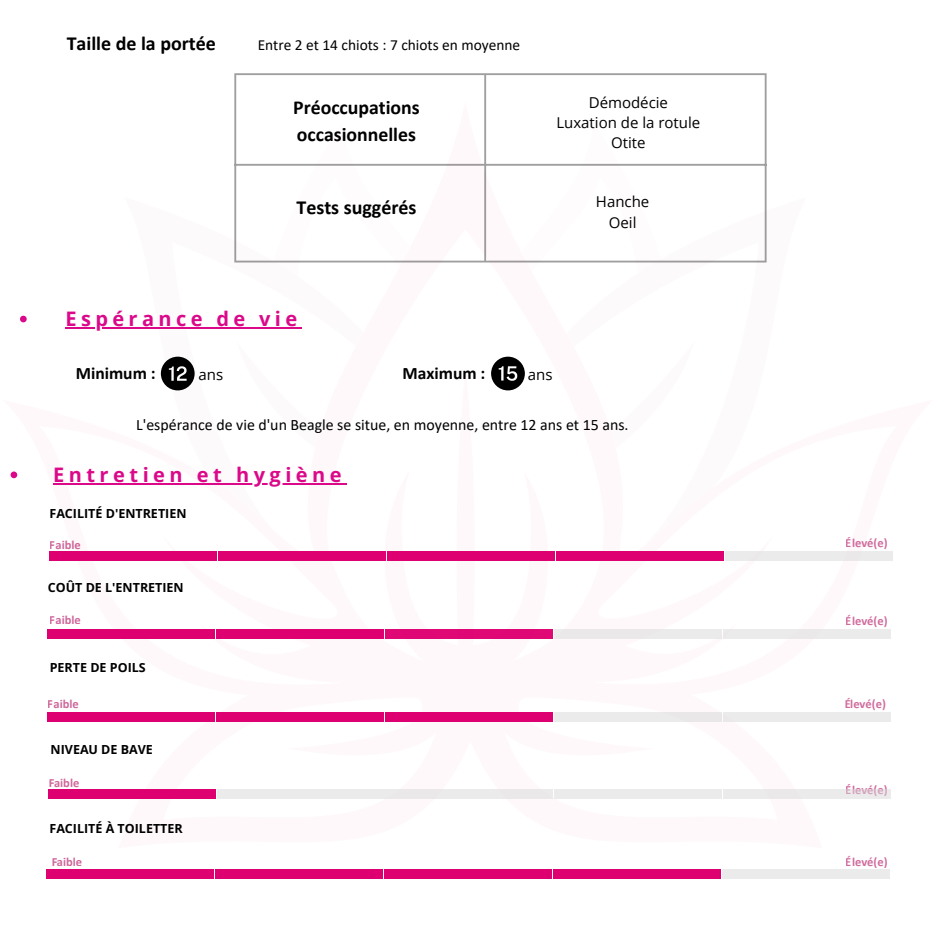
<style>
.page{position:relative;width:938px;height:938px;background:#fff}
.page>*{position:absolute;margin:0;border:0;box-sizing:border-box;transform-origin:0 0}
.t1{font:700 20px "Open Sans";letter-spacing:.225em;color:#db098a}
.t2{font:700 20px "Calibri";color:#000}
.t3{font:700 19.75px/26.5px "Calibri";color:#000}
.t4{font:700 17.5px "Calibri";color:#000}
.t5{font:16px "Calibri";color:#000}
.t6{font:15.5px "Calibri";color:#000}
.t7{font:15px/20px "Open Sans";color:#000;text-align:center}
.t8{font:700 12.5px "Open Sans";color:#000}
.t9{font:700 12.5px "Calibri";color:#b71c69}
</style>
<div class="page">
<svg style="left:307px;top:101px;width:316px;height:290px"></svg>
<div style="left:456px;top:367px;width:18px;height:358px;background:#fef8fb;border-radius:50%"></div>
<svg style="left:385px;top:551px;width:163px;height:88px"></svg>
<svg style="left:118px;top:712px;width:329px;height:87px"></svg>
<svg style="left:447px;top:712px;width:375px;height:87px"></svg>
<hr style="left:234px;top:75px;width:2px;height:185px;background:#000">
<hr style="left:484px;top:75px;width:2px;height:185px;background:#000">
<hr style="left:764px;top:75px;width:2px;height:185px;background:#000">
<hr style="left:234px;top:73px;width:532px;height:2px;background:#000">
<hr style="left:234px;top:164px;width:532px;height:2px;background:#000">
<hr style="left:234px;top:260px;width:532px;height:2px;background:#000">
<div style="left:49px;top:551px;width:168px;height:10px;background:#de0071"></div>
<div style="left:218px;top:551px;width:167px;height:10px;background:#de0071"></div>
<div style="left:48px;top:629px;width:167px;height:9px;background:#de0071"></div>
<div style="left:217px;top:629px;width:167px;height:9px;background:#de0071"></div>
<div style="left:48px;top:712px;width:167px;height:9px;background:#de0071"></div>
<div style="left:217px;top:712px;width:167px;height:9px;background:#de0071"></div>
<div style="left:385px;top:712px;width:167px;height:9px;background:#de0071"></div>
<div style="left:48px;top:789px;width:167px;height:10px;background:#de0071"></div>
<div style="left:46px;top:869px;width:168px;height:10px;background:#de0071"></div>
<div style="left:215px;top:869px;width:167px;height:10px;background:#de0071"></div>
<div style="left:384px;top:869px;width:167px;height:10px;background:#de0071"></div>
<div style="left:553px;top:869px;width:167px;height:10px;background:#de0071"></div>
<div style="left:722px;top:869px;width:167px;height:10px;background:#ebebeb"></div>
<div style="left:387px;top:551px;width:167px;height:10px;background:#de0071"></div>
<div style="left:556px;top:551px;width:167px;height:10px;background:#de0071"></div>
<div style="left:725px;top:551px;width:167px;height:10px;background:#ebebeb"></div>
<div style="left:385px;top:629px;width:167px;height:9px;background:#df0875"></div>
<div style="left:554px;top:629px;width:167px;height:9px;background:#ebe8e9"></div>
<div style="left:723px;top:629px;width:167px;height:9px;background:#ebebeb"></div>
<div style="left:554px;top:712px;width:167px;height:9px;background:#ebebeb"></div>
<div style="left:723px;top:712px;width:167px;height:9px;background:#ebebeb"></div>
<div style="left:217px;top:789px;width:167px;height:10px;background:#ebebeb"></div>
<div style="left:385px;top:789px;width:167px;height:10px;background:#ebe8e9"></div>
<div style="left:554px;top:789px;width:167px;height:10px;background:#ebebeb"></div>
<div style="left:723px;top:789px;width:167px;height:10px;background:#ebebeb"></div>
<svg style="left:161px;top:356px;width:34px;height:34px"></svg>
<svg style="left:491px;top:356px;width:34px;height:34px"></svg>
<svg style="left:11px;top:471px;width:6px;height:7px"></svg>
<hr style="left:53px;top:483px;width:293px;height:2px;background:#db098a">
<svg style="left:20px;top:316px;width:7px;height:6px"></svg>
<hr style="left:66px;top:327px;width:235px;height:2px;background:#db098a">
<h3 class="t2" style="left:67px;top:35px;width:151px">Taille de la portée</h3>
<p class="t6" style="left:258px;top:38px;width:264px">Entre 2 et 14 chiots : 7 chiots en moyenne</p>
<h5 class="t3" style="left:293px;top:96px;width:128px">Préoccupations occasionnelles</h5>
<h6 class="t7" style="left:556px;top:92px;width:145px">Démodécie<br>Luxation de la rotule<br>Otite</h6>
<h5 class="t2" style="left:296px;top:199px;width:121px">Tests suggérés</h5>
<p class="t7" style="left:596px;top:190px;width:55px;line-height:21px">Hanche<br>Oeil</p>
<h5 class="t1" style="left:66px;top:304px;width:233px">Espérance de vie</h5>
<h3 class="t4" style="left:76px;top:366px;width:81px">Minimum :</h3>
<p class="t7" style="left:198px;top:364px;width:26px">ans</p>
<h5 class="t4" style="left:402px;top:366px;width:84px">Maximum :</h5>
<h4 class="t7" style="left:528px;top:364px;width:26px">ans</h4>
<p class="t5" style="left:136px;top:418px;width:494px">L'espérance de vie d'un Beagle se situe, en moyenne, entre 12 ans et 15 ans.</p>
<h1 class="t1" style="left:53px;top:460px;width:290px">Entretien et hygiène</h1>
<h1 class="t8" style="left:49px;top:504px;width:138px">FACILITÉ D'ENTRETIEN</h1>
<p class="t9" style="left:50px;top:540px;width:33px">Faible</p>
<p class="t9" style="left:845px;top:538px;width:43px">Élevé(e)</p>
<h5 class="t8" style="left:48px;top:578px;width:137px">COÛT DE L'ENTRETIEN</h5>
<p class="t9" style="left:50px;top:614px;width:33px">Faible</p>
<h1 class="t8" style="left:50px;top:659px;width:97px">PERTE DE POILS</h1>
<p class="t9" style="left:48px;top:698px;width:33px">Faible</p>
<p class="t8" style="left:51px;top:740px;width:104px">NIVEAU DE BAVE</p>
<p class="t9" style="left:48px;top:778px;width:33px">Faible</p>
<p class="t8" style="left:49px;top:819px;width:135px">FACILITÉ À TOILETTER</p>
<p class="t9" style="left:845px;top:615px;width:43px">Élevé(e)</p>
<p class="t9" style="left:844px;top:699px;width:43px">Élevé(e)</p>
<p class="t9" style="left:845px;top:785px;width:43px">Élevé(e)</p>
<p class="t9" style="left:51px;top:856px;width:33px">Faible</p>
<p class="t9" style="left:845px;top:856px;width:43px">Élevé(e)</p>
</div>
